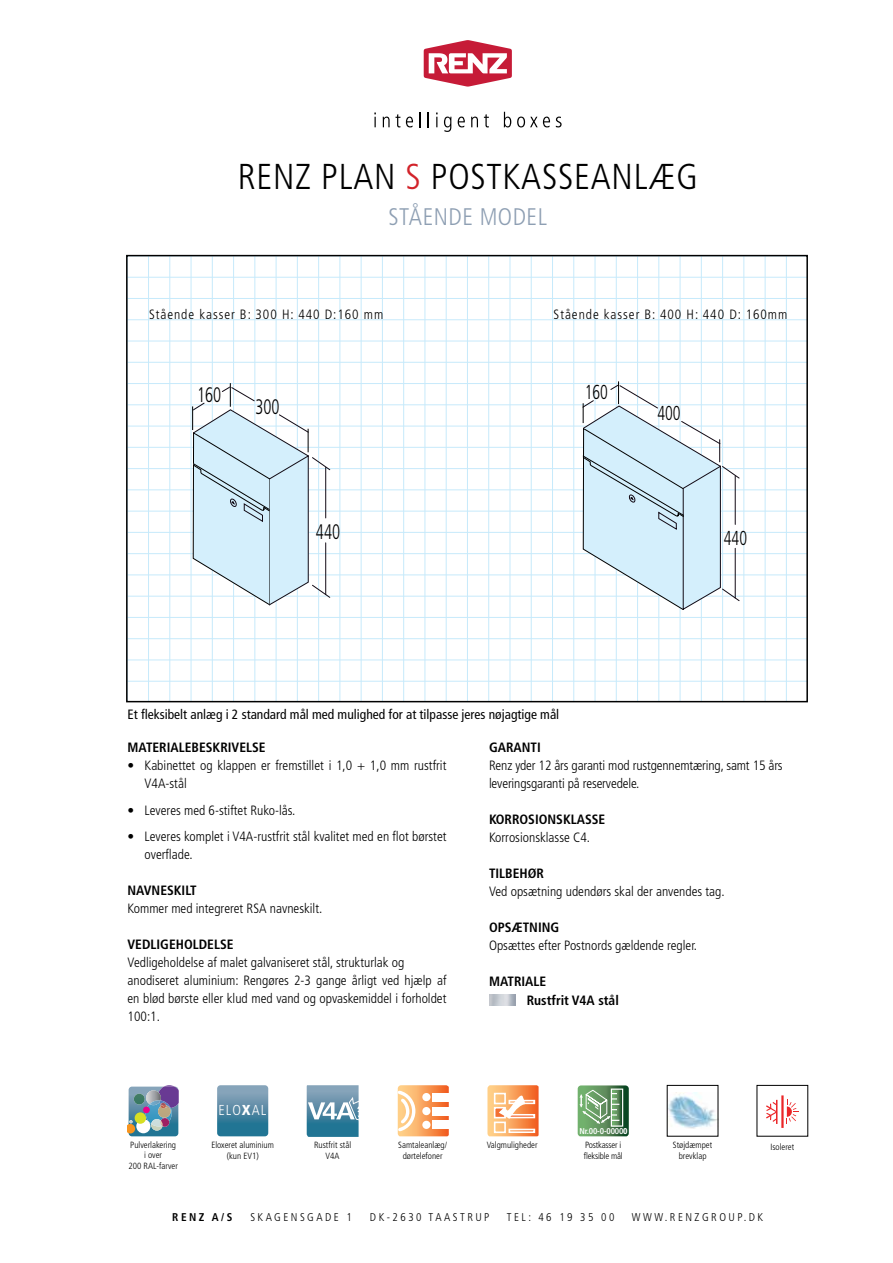
<style>
.page{position:relative;width:893px;height:1263px;background:#fff}
.page>*{position:absolute;margin:0;border:0;box-sizing:border-box;transform-origin:0 0}
.t1{font:300 condensed 36px "Frutiger LT Std";letter-spacing:.02em;color:#000}
.t2{font:300 condensed 24px "Frutiger LT Std";letter-spacing:.02em;color:#8e9fb3}
.t3{font:300 condensed 21px "Frutiger LT";color:#000;scale:.8 1}
.t4{font:300 condensed 20.25px "Frutiger LT";color:#000;scale:.8 1}
.t5{font:300 condensed 14.4px "Frutiger LT";color:#fff}
.t6{font:300 condensed 13.5px/18px "Frutiger LT Std";color:#000}
.t7{font:700 condensed 13.5px "Frutiger LT Std";color:#000}
.t8{font:condensed 13.5px "Frutiger LT Std";color:#000}
.t9{font:300 condensed 13.5px "Frutiger LT Std";letter-spacing:.07em;color:#000}
.t10{font:300 condensed 11.25px "Frutiger LT Std";letter-spacing:.22em;color:#000}
.t11{font:700 condensed 11.25px "Frutiger LT Std";color:#000}
.t12{font:300 condensed 9px/10.8px "Frutiger LT Std";color:#000;text-align:center}
.t13{font:300 condensed 9px/10.8px "Frutiger LT Std";letter-spacing:-.02em;color:#000}
.t14{font:700 condensed 8.4px "Frutiger LT";letter-spacing:-.02em;color:#fff}
.s1{color:#d2232a}
.s2{font-weight:900}
</style>
<div class="page">
<svg style="left:424px;top:40px;width:88px;height:47px"></svg>
<svg style="left:374px;top:113px;width:2px;height:14px"></svg>
<svg style="left:383px;top:114px;width:17px;height:13px"></svg>
<svg style="left:406px;top:117px;width:7px;height:10px"></svg>
<svg style="left:419px;top:112px;width:2px;height:15px"></svg>
<svg style="left:428px;top:112px;width:1px;height:15px"></svg>
<svg style="left:436px;top:113px;width:2px;height:14px"></svg>
<svg style="left:444px;top:117px;width:7px;height:15px"></svg>
<svg style="left:458px;top:117px;width:7px;height:10px"></svg>
<svg style="left:471px;top:117px;width:7px;height:10px"></svg>
<svg style="left:484px;top:114px;width:5px;height:13px"></svg>
<svg style="left:504px;top:112px;width:7px;height:15px"></svg>
<svg style="left:517px;top:117px;width:33px;height:10px"></svg>
<svg style="left:556px;top:117px;width:6px;height:10px"></svg>
<hr style="left:148px;top:256px;width:1px;height:446px;background:#c7eafb">
<hr style="left:169px;top:256px;width:1px;height:446px;background:#c7eafb">
<hr style="left:191px;top:256px;width:1px;height:446px;background:#c7eafb">
<hr style="left:212px;top:256px;width:1px;height:446px;background:#c7eafb">
<hr style="left:233px;top:256px;width:1px;height:446px;background:#c7eafb">
<hr style="left:254px;top:256px;width:1px;height:446px;background:#c7eafb">
<hr style="left:276px;top:256px;width:1px;height:446px;background:#c7eafb">
<hr style="left:297px;top:256px;width:1px;height:446px;background:#c7eafb">
<hr style="left:318px;top:256px;width:1px;height:446px;background:#c7eafb">
<hr style="left:339px;top:256px;width:1px;height:446px;background:#c7eafb">
<hr style="left:361px;top:256px;width:1px;height:446px;background:#c7eafb">
<hr style="left:382px;top:256px;width:1px;height:446px;background:#c7eafb">
<hr style="left:403px;top:256px;width:1px;height:446px;background:#c7eafb">
<hr style="left:425px;top:256px;width:1px;height:446px;background:#c7eafb">
<hr style="left:446px;top:256px;width:1px;height:446px;background:#c7eafb">
<hr style="left:467px;top:256px;width:1px;height:446px;background:#c7eafb">
<hr style="left:488px;top:256px;width:1px;height:446px;background:#c7eafb">
<hr style="left:510px;top:256px;width:1px;height:446px;background:#c7eafb">
<hr style="left:531px;top:256px;width:1px;height:446px;background:#c7eafb">
<hr style="left:552px;top:256px;width:1px;height:446px;background:#c7eafb">
<hr style="left:573px;top:256px;width:1px;height:446px;background:#c7eafb">
<hr style="left:595px;top:256px;width:1px;height:446px;background:#c7eafb">
<hr style="left:616px;top:256px;width:1px;height:446px;background:#c7eafb">
<hr style="left:637px;top:256px;width:1px;height:446px;background:#c7eafb">
<hr style="left:658px;top:256px;width:1px;height:446px;background:#c7eafb">
<hr style="left:680px;top:256px;width:1px;height:446px;background:#c7eafb">
<hr style="left:701px;top:256px;width:1px;height:446px;background:#c7eafb">
<hr style="left:722px;top:256px;width:1px;height:446px;background:#c7eafb">
<hr style="left:743px;top:256px;width:1px;height:446px;background:#c7eafb">
<hr style="left:765px;top:256px;width:1px;height:446px;background:#c7eafb">
<hr style="left:786px;top:256px;width:1px;height:446px;background:#c7eafb">
<hr style="left:127px;top:277px;width:680px;height:1px;background:#c7eafb">
<hr style="left:127px;top:298px;width:680px;height:1px;background:#c7eafb">
<hr style="left:127px;top:319px;width:680px;height:1px;background:#c7eafb">
<hr style="left:127px;top:341px;width:680px;height:1px;background:#c7eafb">
<hr style="left:127px;top:362px;width:680px;height:1px;background:#c7eafb">
<hr style="left:127px;top:383px;width:680px;height:1px;background:#c7eafb">
<hr style="left:127px;top:404px;width:680px;height:1px;background:#c7eafb">
<hr style="left:127px;top:426px;width:680px;height:1px;background:#c7eafb">
<hr style="left:127px;top:447px;width:680px;height:1px;background:#c7eafb">
<hr style="left:127px;top:468px;width:680px;height:1px;background:#c7eafb">
<hr style="left:127px;top:489px;width:680px;height:1px;background:#c7eafb">
<hr style="left:127px;top:511px;width:680px;height:1px;background:#c7eafb">
<hr style="left:127px;top:532px;width:680px;height:1px;background:#c7eafb">
<hr style="left:127px;top:553px;width:680px;height:1px;background:#c7eafb">
<hr style="left:127px;top:574px;width:680px;height:1px;background:#c7eafb">
<hr style="left:127px;top:596px;width:680px;height:1px;background:#c7eafb">
<hr style="left:127px;top:617px;width:680px;height:1px;background:#c7eafb">
<hr style="left:127px;top:638px;width:680px;height:1px;background:#c7eafb">
<hr style="left:127px;top:660px;width:680px;height:1px;background:#c7eafb">
<hr style="left:127px;top:681px;width:680px;height:1px;background:#c7eafb">
<div style="left:126px;top:255px;width:682px;height:447px;border:2px solid #000"></div>
<svg style="left:128px;top:1085px;width:51px;height:51px;background:#8193a3"></svg>
<svg style="left:487px;top:1085px;width:52px;height:51px"></svg>
<svg style="left:307px;top:1085px;width:52px;height:52px;background:#6d9cb3"></svg>
<svg style="left:217px;top:1085px;width:51px;height:51px;background:#548aa5"></svg>
<svg style="left:398px;top:1085px;width:51px;height:51px;background:#fab47b"></svg>
<div style="left:432px;top:1093px;width:17px;height:8px;background:#fff"></div>
<div style="left:422px;top:1093px;width:8px;height:8px;background:#fff;border-radius:50%"></div>
<div style="left:432px;top:1107px;width:17px;height:8px;background:#fff"></div>
<div style="left:422px;top:1107px;width:8px;height:8px;background:#fff;border-radius:50%"></div>
<div style="left:432px;top:1121px;width:17px;height:8px;background:#fff"></div>
<div style="left:422px;top:1121px;width:8px;height:8px;background:#fff;border-radius:50%"></div>
<svg style="left:578px;top:1085px;width:51px;height:51px;background:#709d71"></svg>
<img style="left:669px;top:1092px;width:47px;height:37px">
<svg style="left:766px;top:1100px;width:11px;height:24px"></svg>
<svg style="left:787px;top:1099px;width:12px;height:23px"></svg>
<hr style="left:781px;top:1095px;width:3px;height:33px;background:#eb2628">
<svg style="left:583px;top:381px;width:157px;height:229px"></svg>
<svg style="left:192px;top:383px;width:139px;height:222px"></svg>
<img style="left:489px;top:995px;width:26px;height:11px">
<h1 class="t1" style="left:238px;top:156px;width:462px">RENZ PLAN <span class="s1">S</span> POSTKASSEANLÆG</h1>
<h2 class="t2" style="left:388px;top:203px;width:160px">STÅENDE MODEL</h2>
<p class="t9" style="left:149px;top:306px;width:236px">Stående kasser B: 300 H: 440 D:160 mm</p>
<h3 class="t3" style="left:197px;top:382px;width:32px">160</h3>
<h3 class="t3" style="left:255px;top:395px;width:32px">300</h3>
<h3 class="t3" style="left:316px;top:520px;width:32px">440</h3>
<p class="t9" style="left:554px;top:306px;width:235px">Stående kasser B: 400 H: 440 D: 160mm</p>
<h3 class="t4" style="left:585px;top:381px;width:31px">160</h3>
<h3 class="t4" style="left:657px;top:401px;width:31px">400</h3>
<h3 class="t4" style="left:724px;top:527px;width:31px">440</h3>
<p class="t8" style="left:128px;top:706px;width:433px">Et fleksibelt anlæg i 2 standard mål med mulighed for at tilpasse jeres nøjagtige mål</p>
<p class="t7" style="left:128px;top:740px;width:140px">MATERIALEBESKRIVELSE</p>
<p class="t6" style="left:145px;top:757px;width:303px;text-indent:-17px">• Kabinettet og klappen er fremstillet i 1,0 + 1,0 mm rustfrit<br>V4A-stål</p>
<p class="t6" style="left:128px;top:801px;width:169px">• Leveres med 6-stiftet Ruko-lås.</p>
<p class="t6" style="left:145px;top:828px;width:303px;text-indent:-17px">• Leveres komplet i V4A-rustfrit stål kvalitet med en flot børstet overflade.</p>
<p class="t7" style="left:128px;top:883px;width:70px">NAVNESKILT</p>
<p class="t6" style="left:128px;top:900px;width:196px">Kommer med integreret RSA navneskilt.</p>
<p class="t7" style="left:128px;top:937px;width:107px">VEDLIGEHOLDELSE</p>
<p class="t6" style="left:128px;top:954px;width:320px">Vedligeholdelse af malet galvaniseret stål, strukturlak og anodiseret aluminium: Rengøres 2-3 gange årligt ved hjælp af en blød børste eller klud med vand og opvaskemiddel i forholdet 100:1.</p>
<p class="t5" style="left:218px;top:1102px;width:50px">ELO<span class="s2">X</span>AL</p>
<p class="t7" style="left:489px;top:740px;width:53px">GARANTI</p>
<p class="t6" style="left:489px;top:757px;width:295px">Renz yder 12 års garanti mod rustgennemtæring, samt 15 års leveringsgaranti på reservedele.</p>
<p class="t7" style="left:489px;top:812px;width:118px">KORROSIONSKLASSE</p>
<p class="t6" style="left:489px;top:829px;width:103px">Korrosionsklasse C4.</p>
<p class="t7" style="left:489px;top:866px;width:56px">TILBEHØR</p>
<p class="t6" style="left:489px;top:883px;width:237px">Ved opsætning udendørs skal der anvendes tag.</p>
<p class="t7" style="left:489px;top:920px;width:72px">OPSÆTNING</p>
<p class="t6" style="left:489px;top:937px;width:210px">Opsættes efter Postnords gældende regler.</p>
<p class="t7" style="left:489px;top:974px;width:59px">MATRIALE</p>
<p class="t7" style="left:527px;top:992px;width:94px">Rustfrit V4A stål</p>
<p class="t12" style="left:128px;top:1139px;width:51px">Pulverlakering i over<br>200 RAL-farver</p>
<p class="t12" style="left:211px;top:1140px;width:64px">Eloxeret aluminium (kun EV1)</p>
<p class="t12" style="left:314px;top:1140px;width:39px">Rustfrit stål</p>
<p class="t12" style="left:487px;top:1139px;width:52px">Valgmuligheder</p>
<p class="t12" style="left:326px;top:1150px;width:15px">V4A</p>
<p class="t12" style="left:398px;top:1140px;width:50px">Samtaleanlæg/ dørtelefoner</p>
<p class="t14" style="left:580px;top:1126px;width:50px">Nr.00-0-0000<span class="s2">0</span></p>
<p class="t13" style="left:584px;top:1140px;width:40px">Postkasser i fleksible mål</p>
<p class="t12" style="left:673px;top:1140px;width:41px">Støjdæmpet brevklap</p>
<p class="t12" style="left:770px;top:1141px;width:25px">Isoleret</p>
<p class="t11" style="left:172px;top:1210px;width:62px">RENZ A/S</p>
<p class="t10" style="left:250px;top:1210px;width:103px">SKAGENSGADE 1</p>
<p class="t10" style="left:370px;top:1210px;width:121px">DK-2630 TAASTRUP</p>
<p class="t10" style="left:507px;top:1210px;width:109px">TEL: 46 19 35 00</p>
<p class="t10" style="left:632px;top:1210px;width:133px">WWW.RENZGROUP.DK</p>
</div>
